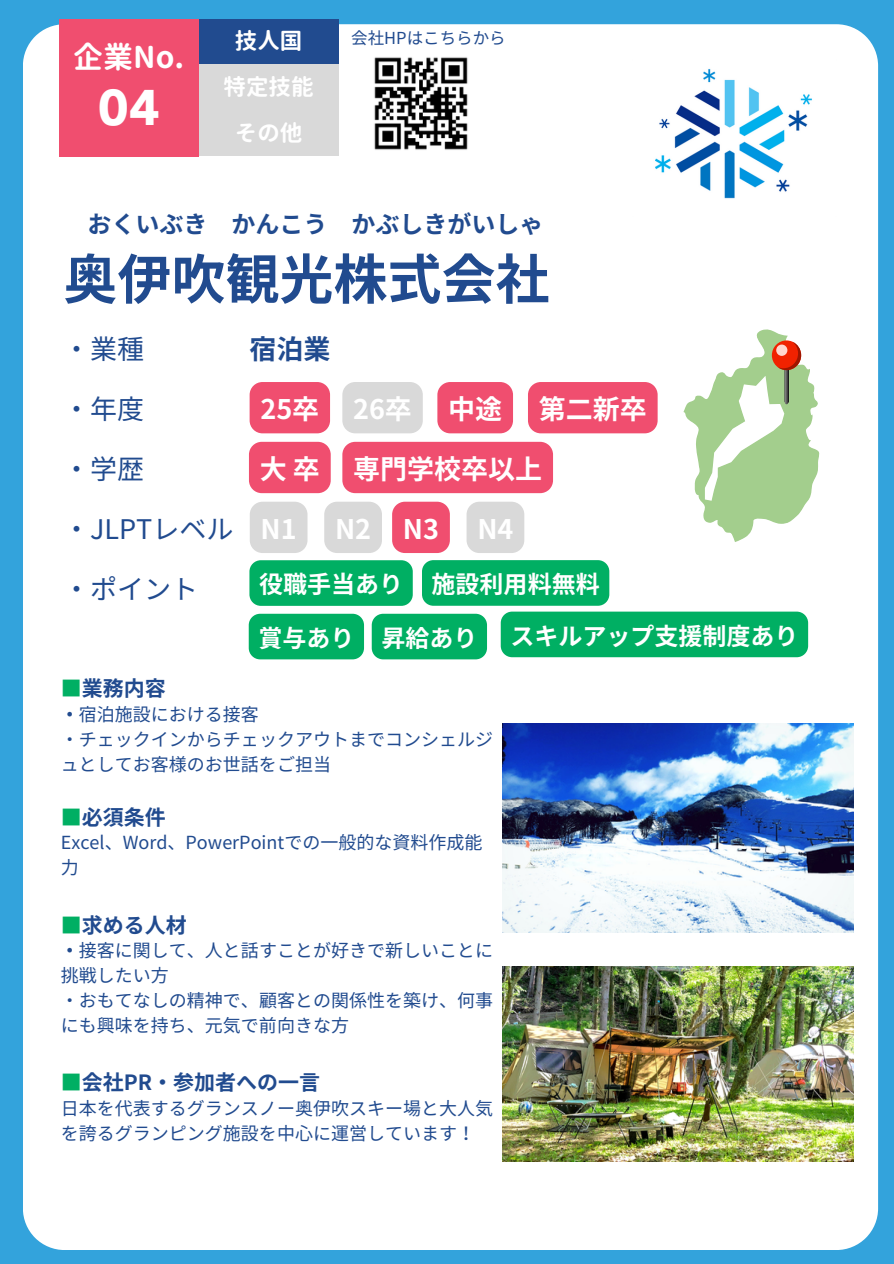
<style>
.page{position:relative;width:894px;height:1264px;background:#fff}
.page>*{position:absolute;margin:0;border:0;box-sizing:border-box;transform-origin:0 0}
.t1{font:700 54px "Noto Sans JP";color:#214b8f}
.t2{font:45px "Canva Rodin Pro N EB";color:#fff}
.t3{font:700 30px "Gen Jyuu Gothic";color:#fff}
.t4{font:700 27px "Noto Sans JP";color:#fff}
.t5{font:27px "Noto Sans JP";color:#214b8f}
.t6{font:700 27px "Noto Sans JP";color:#214b8f}
.t7{font:700 24px "Noto Sans JP";color:#fff}
.t8{font:700 24px "Noto Sans JP";color:#214b8f}
.t9{font:700 22.5px "Gen Jyuu Gothic";color:#fff}
.t10{font:700 21px "Noto Sans JP";color:#214b8f}
.t11{font:18px/24.8px "Noto Sans JP";color:#214b8f}
.t12{font:16.5px "Noto Sans JP";color:#214b8f}
.s1{color:#00af63}
.s2{font-weight:700}
</style>
<div class="page">
<div style="left:0;top:0;width:893px;height:1263px;background:#33a3dc"></div>
<div style="left:23px;top:24px;width:854px;height:1225px;background:#fff"></div>
<div style="left:59px;top:19px;width:139px;height:137px;background:#f04e6f"></div>
<div style="left:199px;top:19px;width:139px;height:46px;background:#214b8f"></div>
<div style="left:199px;top:64px;width:139px;height:46px;background:#d9d9d9"></div>
<div style="left:199px;top:110px;width:139px;height:46px;background:#d9d9d9"></div>
<svg style="left:683px;top:328px;width:136px;height:214px;background:#cddfbd"></svg>
<div style="left:776px;top:344px;width:11px;height:12px;background:#ffd6cf;border-radius:50%"></div>
<img style="left:364px;top:47px;width:113px;height:113px">
<img style="left:632px;top:60px;width:204px;height:156px">
<img style="left:502px;top:723px;width:351px;height:209px">
<img style="left:502px;top:966px;width:351px;height:195px">
<div style="left:249px;top:382px;width:81px;height:51px;background:#f04e6f"></div>
<div style="left:342px;top:382px;width:80px;height:51px;background:#d9d9d9"></div>
<div style="left:437px;top:382px;width:76px;height:51px;background:#f04e6f"></div>
<div style="left:249px;top:442px;width:81px;height:51px;background:#f04e6f"></div>
<div style="left:342px;top:442px;width:211px;height:51px;background:#f04e6f"></div>
<svg style="left:324px;top:501px;width:58px;height:52px;background:#dbdbdb"></svg>
<svg style="left:466px;top:501px;width:58px;height:52px;background:#dbdbdb"></svg>
<div style="left:238px;top:322px;width:103px;height:51px;background:#fff"></div>
<div style="left:249px;top:560px;width:163px;height:46px;background:#00af63;border-radius:11px"></div>
<div style="left:52px;top:322px;width:103px;height:51px;background:#fff"></div>
<div style="left:52px;top:382px;width:103px;height:51px;background:#fff"></div>
<div style="left:52px;top:442px;width:103px;height:51px;background:#fff"></div>
<div style="left:52px;top:501px;width:192px;height:52px;background:#fff"></div>
<div style="left:52px;top:561px;width:157px;height:52px;background:#fff"></div>
<div style="left:249px;top:613px;width:115px;height:46px;background:#00af63;border-radius:11px"></div>
<div style="left:371px;top:613px;width:116px;height:46px;background:#00af63;border-radius:11px"></div>
<svg style="left:392px;top:501px;width:58px;height:52px;background:#f05978"></svg>
<div style="left:250px;top:501px;width:57px;height:52px;background:#d9d9d9"></div>
<div style="left:528px;top:382px;width:129px;height:51px;background:#f04e6f"></div>
<div style="left:500px;top:611px;width:307px;height:46px;background:#00af63;border-radius:11px"></div>
<div style="left:422px;top:560px;width:187px;height:45px;background:#00af63;border-radius:11px"></div>
<h5 class="t3" style="left:73px;top:36px;width:112px">企業No.</h5>
<h5 class="t2" style="left:98px;top:86px;width:64px">04</h5>
<h5 class="t9" style="left:235px;top:25px;width:69px">技人国</h5>
<h6 class="t9" style="left:223px;top:71px;width:91px">特定技能</h6>
<p class="t9" style="left:235px;top:116px;width:69px">その他</p>
<p class="t12" style="left:351px;top:25px;width:156px">会社HPはこちらから</p>
<h3 class="t8" style="left:87px;top:205px;width:457px">おくいぶき かんこう かぶしきがいしゃ</h3>
<h5 class="t1" style="left:63px;top:236px;width:487px">奥伊吹観光株式会社</h5>
<h5 class="t5" style="left:63px;top:328px;width:82px">・業種</h5>
<h5 class="t5" style="left:63px;top:387px;width:82px">・年度</h5>
<h5 class="t5" style="left:63px;top:447px;width:82px">・学歴</h5>
<p class="t5" style="left:63px;top:507px;width:172px">・JLPTレベル</p>
<p class="t5" style="left:63px;top:567px;width:136px">・ポイント</p>
<h5 class="t6" style="left:249px;top:328px;width:82px">宿泊業</h5>
<p class="t4" style="left:538px;top:387px;width:109px">第二新卒</p>
<h3 class="t4" style="left:260px;top:387px;width:60px">25卒</h3>
<h2 class="t4" style="left:353px;top:387px;width:60px">26卒</h2>
<h1 class="t4" style="left:448px;top:387px;width:55px">中途</h1>
<h1 class="t4" style="left:260px;top:447px;width:62px">大卒</h1>
<h1 class="t4" style="left:353px;top:447px;width:190px">専門学校卒以上</h1>
<h1 class="t4" style="left:335px;top:507px;width:38px">N2</h1>
<h5 class="t4" style="left:477px;top:507px;width:38px">N4</h5>
<p class="t4" style="left:260px;top:507px;width:38px">N1</p>
<p class="t4" style="left:403px;top:507px;width:38px">N3</p>
<h4 class="t7" style="left:259px;top:565px;width:145px">役職手当あり</h4>
<p class="t7" style="left:431px;top:565px;width:169px">施設利用料無料</p>
<p class="t7" style="left:258px;top:619px;width:97px">賞与あり</p>
<p class="t7" style="left:381px;top:619px;width:97px">昇給あり</p>
<p class="t7" style="left:510px;top:616px;width:289px">スキルアップ支援制度あり</p>
<p class="t10" style="left:61px;top:672px;width:106px"><span class="s1">■</span>業務内容</p>
<h5 class="t11" style="left:61px;top:701px;width:200px"><span class="s2">・</span>宿泊施設における接客</h5>
<p class="t11" style="left:61px;top:725px;width:434px">・チェックインからチェックアウトまでコンシェルジュとしてお客様のお世話をご担当</p>
<h3 class="t10" style="left:61px;top:800px;width:106px"><span class="s1">■</span>必須条件</h3>
<p class="t11" style="left:61px;top:829px;width:423px">Excel、Word、PowerPointでの一般的な資料作成能力</p>
<p class="t10" style="left:61px;top:908px;width:127px"><span class="s1">■</span>求める人材</p>
<h4 class="t11" style="left:61px;top:937px;width:434px"><span class="s2">・</span>接客に関して、人と話すことが好きで新しいことに挑戦したい方</h4>
<h3 class="t11" style="left:61px;top:986px;width:434px">・おもてなしの精神で、顧客との関係性を築け、何事にも興味を持ち、元気で前向きな方</h3>
<h3 class="t10" style="left:61px;top:1065px;width:259px"><span class="s1">■</span>会社PR・参加者への一言</h3>
<h3 class="t11" style="left:61px;top:1094px;width:434px">日本を代表するグランスノー奥伊吹スキー場と大人気を誇るグランピング施設を中心に運営しています！</h3>
</div>
